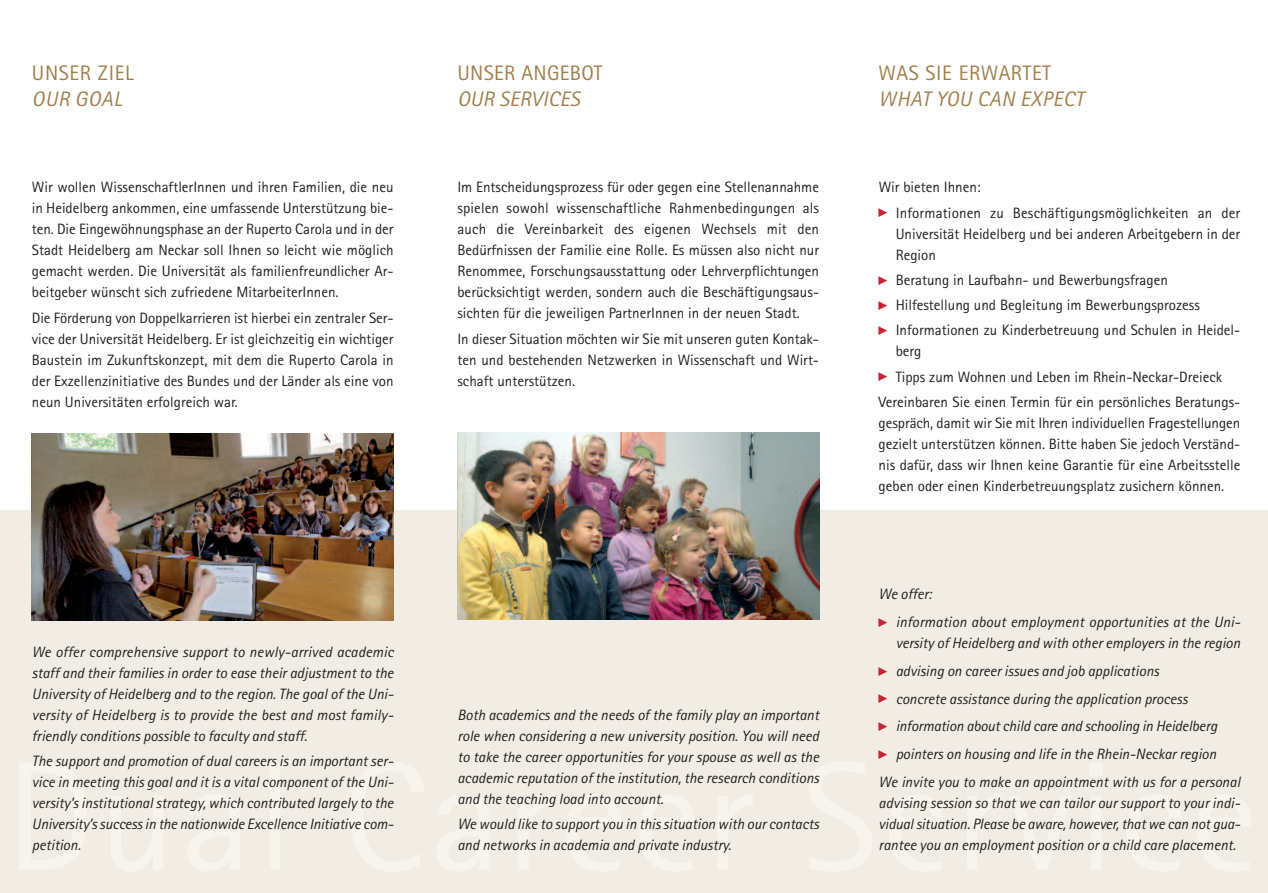
<style>
.page{position:relative;width:1268px;height:893px;background:#fff}
.page>*{position:absolute;margin:0;border:0;box-sizing:border-box;transform-origin:0 0}
.t1{font:21px "Agfa Rotis Sans Serif";letter-spacing:.03em;color:#9f7f4b}
.t2{font:italic 21px "Agfa Rotis Sans Serif";letter-spacing:.03em;color:#9f7f4b}
.t3{font:15px/21px "Agfa Rotis Sans Serif";color:#231f20;text-align:justify}
.t4{font:italic 15px/21px "Agfa Rotis Sans Serif";color:#231f20}
</style>
<div class="page">
<div style="left:0;top:510px;width:1267px;height:383px;background:#f1ece4"></div>
<img style="left:32px;top:434px;width:361px;height:187px">
<img style="left:457px;top:432px;width:362px;height:187px">
<h1 class="t1" style="left:32px;top:66px;width:103px">UNSER ZIEL</h1>
<h1 class="t2" style="left:32px;top:91px;width:91px">OUR GOAL</h1>
<p class="t3" style="left:32px;top:178px;width:363px">Wir wollen WissenschaftlerInnen und ihren Familien, die neu in Heidelberg ankommen, eine umfassende Unterstützung bie&shy;ten. Die Eingewöhnungsphase an der Ruperto Carola und in der Stadt Heidelberg am Neckar soll Ihnen so leicht wie möglich gemacht werden. Die Universität als familienfreundlicher Ar&shy;beitgeber wünscht sich zufriedene MitarbeiterInnen.</p>
<p class="t3" style="left:32px;top:309px;width:363px">Die Förderung von Doppelkarrieren ist hierbei ein zentraler Ser&shy;vice der Universität Heidelberg. Er ist gleichzeitig ein wichtiger Baustein im Zukunftskonzept, mit dem die Ruperto Carola in der Exzellenzinitiative des Bundes und der Länder als eine von neun Universitäten erfolgreich war.</p>
<p class="t4" style="left:32px;top:643px;width:363px">We offer comprehensive support to newly-arrived academic staff and their families in order to ease their adjustment to the University of Heidelberg and to the region. The goal of the Uni&shy;versity of Heidelberg is to provide the best and most family&shy;friendly conditions possible to faculty and staff.</p>
<p class="t4" style="left:32px;top:752px;width:363px">The support and promotion of dual careers is an important ser&shy;vice in meeting this goal and it is a vital component of the Uni&shy;versity’s institutional strategy, which contributed largely to the University’s success in the nationwide Excellence Initiative com&shy;petition.</p>
<h1 class="t1" style="left:457px;top:66px;width:146px">UNSER ANGEBOT</h1>
<h1 class="t2" style="left:457px;top:91px;width:124px">OUR SERVICES</h1>
<p class="t3" style="left:457px;top:178px;width:363px">Im Entscheidungsprozess für oder gegen eine Stellenannahme spielen sowohl wissenschaftliche Rahmenbedingungen als auch die Vereinbarkeit des eigenen Wechsels mit den Bedürfnissen der Familie eine Rolle. Es müssen also nicht nur Renommee, Forschungsausstattung oder Lehrverpflichtungen berücksichtigt werden, sondern auch die Beschäftigungsaus&shy;sichten für die jeweiligen PartnerInnen in der neuen Stadt.</p>
<p class="t3" style="left:457px;top:330px;width:363px">In dieser Situation möchten wir Sie mit unseren guten Kontak&shy;ten und bestehenden Netzwerken in Wissenschaft und Wirt&shy;schaft unterstützen.</p>
<p class="t4" style="left:457px;top:706px;width:363px;text-align:justify">Both academics and the needs of the family play an important role when considering a new university position. You will need to take the career opportunities for your spouse as well as the academic reputation of the institution, the research conditions and the teaching load into account.</p>
<p class="t4" style="left:457px;top:815px;width:363px">We would like to support you in this situation with our contacts and networks in academia and private industry.</p>
<h1 class="t1" style="left:878px;top:66px;width:174px">WAS SIE ERWARTET</h1>
<h1 class="t2" style="left:878px;top:91px;width:206px">WHAT YOU CAN EXPECT</h1>
<p class="t3" style="left:895px;top:176px;width:346px;line-height:25.2px;text-indent:-17px">Wir bieten Ihnen:<br>Informationen zu Beschäftigungsmöglichkeiten an der</p>
<p class="t3" style="left:895px;top:225px;width:346px">Universität Heidelberg und bei anderen Arbeitgebern in der<br>Region</p>
<p class="t3" style="left:895px;top:269px;width:346px;line-height:25.2px;text-align:left">Beratung in Laufbahn- und Bewerbungsfragen<br>Hilfestellung und Begleitung im Bewerbungsprozess<br>Informationen zu Kinderbetreuung und Schulen in Heidel-</p>
<p class="t3" style="left:895px;top:342px;width:27px">berg</p>
<p class="t3" style="left:895px;top:368px;width:328px">Tipps zum Wohnen und Leben im Rhein-Neckar-Dreieck</p>
<p class="t3" style="left:878px;top:393px;width:363px">Vereinbaren Sie einen Termin für ein persönliches Beratungs-</p>
<p class="t3" style="left:878px;top:414px;width:363px">gespräch, damit wir Sie mit Ihren individuellen Fragestellungen gezielt unterstützen können. Bitte haben Sie jedoch Verständ&shy;nis dafür, dass wir Ihnen keine Garantie für eine Arbeitsstelle geben oder einen Kinderbetreuungsplatz zusichern können.</p>
<p class="t4" style="left:895px;top:582px;width:343px;line-height:27.8px;text-indent:-17px">We offer:<br>information about employment opportunities at the Uni-</p>
<p class="t4" style="left:895px;top:634px;width:346px">versity of Heidelberg and with other employers in the region</p>
<p class="t4" style="left:895px;top:662px;width:265px">advising on career issues and job applications</p>
<p class="t4" style="left:895px;top:689px;width:293px">concrete assistance during the application process</p>
<p class="t4" style="left:895px;top:717px;width:323px">information about child care and schooling in Heidelberg</p>
<p class="t4" style="left:895px;top:745px;width:322px">pointers on housing and life in the Rhein-Neckar region</p>
<p class="t4" style="left:878px;top:773px;width:363px">We invite you to make an appointment with us for a personal</p>
<p class="t4" style="left:878px;top:794px;width:360px;text-align:justify">advising session so that we can tailor our support to your indi&shy;vidual situation. Please be aware, however, that we can not gua&shy;rantee you an employment position or a child care placement.</p>
</div>
